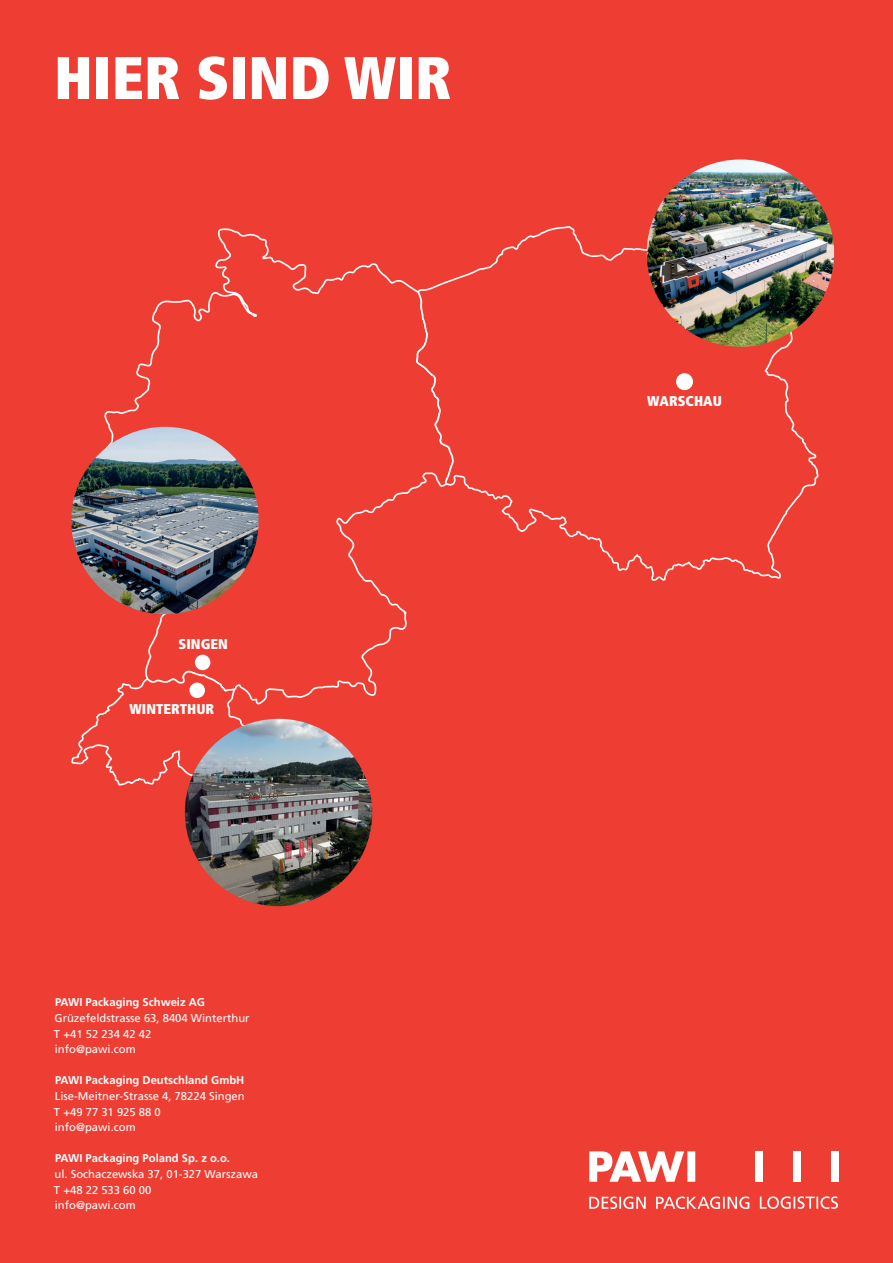
<style>
.page{position:relative;width:893px;height:1263px;background:#ee3e34}
.page>*{position:absolute;margin:0;border:0;box-sizing:border-box;transform-origin:0 0}
.t1{font:900 condensed 60px "Frutiger LT Std";color:#fff}
.t2{font:900 condensed 14.25px "Frutiger LT Std";color:#fff}
.t3{font:11.25px/15.3px "Frutiger LT Std";color:#fff}
.t4{font:700 11.25px "Frutiger LT Std";color:#fff}
</style>
<div class="page">
<svg style="left:589px;top:1151px;width:106px;height:31px"></svg>
<div style="left:756px;top:1151px;width:7px;height:31px;background:#fff"></div>
<div style="left:793px;top:1151px;width:8px;height:31px;background:#fff"></div>
<div style="left:831px;top:1151px;width:8px;height:31px;background:#fff"></div>
<svg style="left:589px;top:1196px;width:57px;height:13px"></svg>
<svg style="left:656px;top:1196px;width:93px;height:13px"></svg>
<svg style="left:760px;top:1196px;width:78px;height:13px"></svg>
<svg style="left:101px;top:228px;width:314px;height:470px"></svg>
<svg style="left:415px;top:226px;width:403px;height:355px"></svg>
<svg style="left:71px;top:669px;width:197px;height:125px"></svg>
<svg style="left:249px;top:311px;width:9px;height:7px"></svg>
<svg style="left:402px;top:610px;width:6px;height:3px"></svg>
<div style="left:189px;top:683px;width:16px;height:15px;background:#fff;border-radius:50%"></div>
<div style="left:195px;top:655px;width:15px;height:15px;background:#fff;border-radius:50%"></div>
<div style="left:676px;top:373px;width:17px;height:17px;background:#fff;border-radius:50%"></div>
<img style="left:71px;top:427px;width:188px;height:187px;border-radius:50%">
<img style="left:647px;top:159px;width:187px;height:188px;border-radius:50%">
<img style="left:185px;top:719px;width:187px;height:187px;border-radius:50%">
<h1 class="t1" style="left:54px;top:43px;width:399px">HIER SIND WIR</h1>
<p class="t2" style="left:179px;top:636px;width:51px">SINGEN</p>
<p class="t2" style="left:130px;top:701px;width:86px">WINTERTHUR</p>
<p class="t4" style="left:55px;top:998px;width:152px">PAWI Packaging Schweiz AG</p>
<p class="t3" style="left:54px;top:1011px;width:197px">Grüzefeldstrasse 63, 8404 Winterthur<br>T +41 52 234 42 42<br>info@pawi.com</p>
<p class="t4" style="left:55px;top:1076px;width:191px">PAWI Packaging Deutschland GmbH</p>
<p class="t3" style="left:54px;top:1089px;width:192px">Lise-Meitner-Strasse 4, 78224 Singen<br>T +49 77 31 925 88 0<br>info@pawi.com</p>
<p class="t4" style="left:55px;top:1154px;width:177px">PAWI Packaging Poland Sp. z o.o.</p>
<p class="t3" style="left:54px;top:1167px;width:206px">ul. Sochaczewska 37, 01-327 Warszawa<br>T +48 22 533 60 00<br>info@pawi.com</p>
<p class="t2" style="left:647px;top:393px;width:76px">WARSCHAU</p>
</div>
